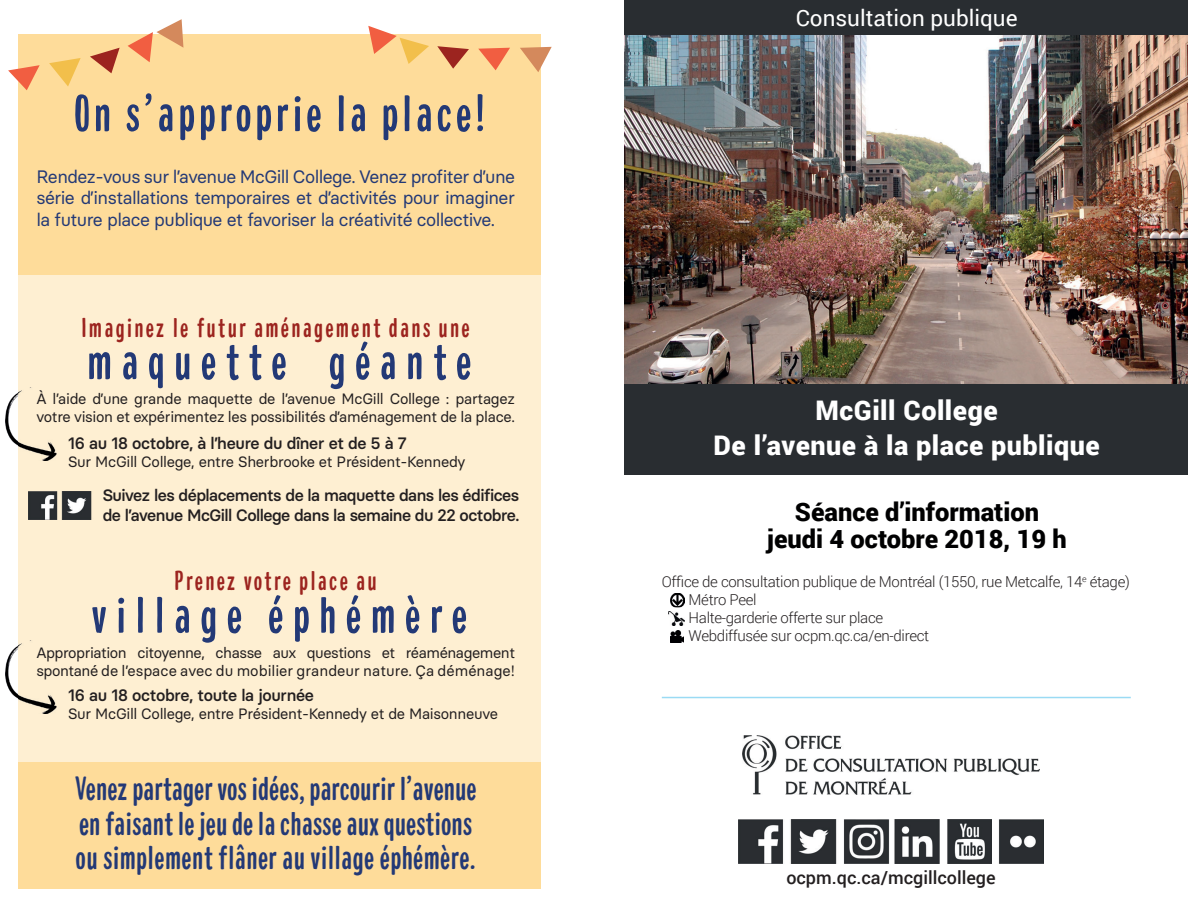
<style>
.page{position:relative;width:1188px;height:918px;background:#fff}
.page>*{position:absolute;margin:0;border:0;box-sizing:border-box;transform-origin:0 0}
.t1{font:51px "Colby Cp Med";letter-spacing:.17em;color:#233976}
.t2{font:51px "Colby Cp Med";letter-spacing:.07em;color:#233976}
.t3{font:33px/34.5px "Colby Cp Med";color:#233976}
.t4{font:27px "Colby Cp Med";letter-spacing:.08em;color:#9c241f}
.t5{font:900 27px/34.5px "Roboto";letter-spacing:.02em;color:#fff;text-align:center}
.t6{font:900 25.5px/27px "Roboto";color:#000001;text-align:center}
.t7{font:22.5px "Roboto";color:#fff}
.t8{font:18px/21.6px "Basier Circle";letter-spacing:-.03em;color:#233976;text-align:justify}
.t9{font:500 18px "Roboto";color:#231f20}
.t10{font:500 16.5px/19.8px "Basier Circle";letter-spacing:-.03em;color:#231f20}
.t11{font:15px/18px "Basier Circle";letter-spacing:-.02em;color:#231f20}
.t12{font:300 15px/18px "Roboto";letter-spacing:-.02em;color:#231f20}
</style>
<div class="page">
<div style="left:18px;top:762px;width:523px;height:127px;background:#fedc9a"></div>
<div style="left:18px;top:274px;width:523px;height:488px;background:#feefd2"></div>
<img style="left:5px;top:390px;width:51px;height:71px">
<img style="left:5px;top:643px;width:51px;height:71px">
<div style="left:18px;top:34px;width:523px;height:240px;background:#fedc9a"></div>
<div style="left:625px;top:0;width:563px;height:41px;background:#292d31"></div>
<img style="left:625px;top:35px;width:563px;height:349px">
<img style="left:738px;top:819px;width:306px;height:45px">
<img style="left:29px;top:491px;width:63px;height:29px">
<svg style="left:670px;top:630px;width:13px;height:13px"></svg>
<img style="left:669px;top:612px;width:16px;height:13px">
<img style="left:671px;top:593px;width:13px;height:14px">
<img style="left:670px;top:594px;width:15px;height:11px">
<img style="left:743px;top:735px;width:296px;height:60px">
<div style="left:625px;top:384px;width:563px;height:90px;background:#292d31"></div>
<hr style="left:662px;top:697px;width:469px;height:1px;background:#9adbf4">
<svg style="left:8px;top:65px;width:32px;height:25px"></svg>
<svg style="left:520px;top:47px;width:32px;height:25px"></svg>
<svg style="left:49px;top:58px;width:32px;height:28px"></svg>
<svg style="left:478px;top:48px;width:32px;height:22px"></svg>
<svg style="left:90px;top:48px;width:30px;height:25px"></svg>
<svg style="left:437px;top:46px;width:32px;height:23px"></svg>
<svg style="left:128px;top:19px;width:55px;height:43px"></svg>
<svg style="left:368px;top:26px;width:61px;height:38px"></svg>
<h1 class="t2" style="left:74px;top:83px;width:413px">On s’approprie la place!</h1>
<p class="t8" style="left:36px;top:165px;width:480px">Rendez-vous sur l’avenue McGill College. Venez profiter d’une série d’installations temporaires et d’activités pour imaginer la future place publique et favoriser la créativité collective.</p>
<h3 class="t4" style="left:82px;top:311px;width:390px">Imaginez le futur aménagement dans une</h3>
<h1 class="t1" style="left:87px;top:331px;width:386px">maquette géante</h1>
<p class="t11" style="left:36px;top:390px;width:480px">À l’aide d’une grande maquette de l’avenue McGill College : partagez votre vision et expérimentez les possibilités d’aménagement de la place.</p>
<p class="t10" style="left:68px;top:433px;width:340px">16 au 18 octobre, à l’heure du dîner et de 5 à 7</p>
<p class="t11" style="left:68px;top:452px;width:399px">Sur McGill College, entre Sherbrooke et Président-Kennedy</p>
<p class="t10" style="left:103px;top:485px;width:418px">Suivez les déplacements de la maquette dans les édifices de l’avenue McGill College dans la semaine du 22 octobre.</p>
<h3 class="t4" style="left:175px;top:565px;width:204px">Prenez votre place au</h3>
<h1 class="t1" style="left:91px;top:584px;width:377px">village éphémère</h1>
<p class="t11" style="left:36px;top:644px;width:480px">Appropriation citoyenne, chasse aux questions et réaménagement spontané de l’espace avec du mobilier grandeur nature. Ça déménage!</p>
<p class="t10" style="left:68px;top:685px;width:248px">16 au 18 octobre, toute la journée</p>
<p class="t11" style="left:68px;top:705px;width:432px">Sur McGill College, entre Président-Kennedy et de Maisonneuve</p>
<h2 class="t3" style="left:75px;top:771px;width:404px">Venez partager vos idées, parcourir l’avenue en faisant le jeu de la chasse aux questions ou simplement flâner au village éphémère.</h2>
<h3 class="t7" style="left:796px;top:2px;width:223px">Consultation publique</h3>
<h3 class="t5" style="left:713px;top:392px;width:388px">McGill College<br>De l’avenue à la place publique</h3>
<h3 class="t6" style="left:767px;top:497px;width:301px">Séance d’information jeudi 4 octobre 2018, 19 h</h3>
<p class="t12" style="left:689px;top:572px;width:443px;text-indent:-27px">Office de consultation publique de Montréal (1550, rue Metcalfe, 14<sup>e</sup> étage)<br>Métro Peel<br>Halte-garderie offerte sur place<br>Webdiffusée sur ocpm.qc.ca/en-direct</p>
<p class="t9" style="left:786px;top:865px;width:211px">ocpm.qc.ca/mcgillcollege</p>
</div>
